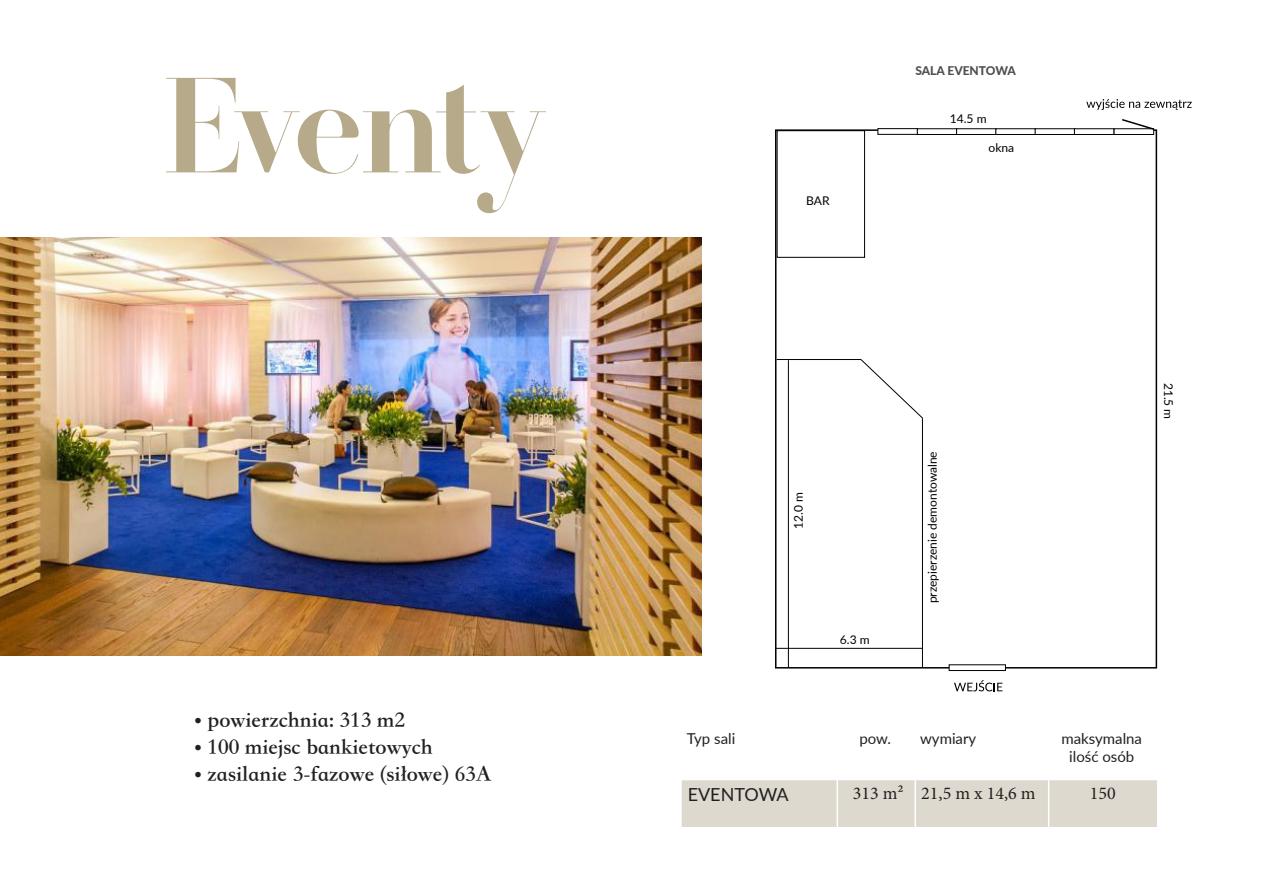
<style>
.page{position:relative;width:1263px;height:893px;background:#fff}
.page>*{position:absolute;margin:0;border:0;box-sizing:border-box;transform-origin:0 0}
.t1{font:135px "LT Afficher Neue Bold Display";letter-spacing:-.035em;color:#b6aa8a}
.t2{font:22.5px "ST Songti SC Bold";color:#231f20}
.t3{font:18px "Minion Pro";color:#231f20}
.t4{font:18px "Lato";color:#231f20}
.t5{font:15px "Lato";color:#231f20}
.t6{font:12.15px "Lato";color:#000}
.t7{font:12px "Lato";color:#000}
.t8{font:800 12px "Lato";color:#4c4f50}
</style>
<div class="page">
<div style="left:682px;top:780px;width:475px;height:47px;background:#ded9cf"></div>
<hr style="left:836px;top:780px;width:2px;height:47px;background:#fff">
<hr style="left:914px;top:780px;width:2px;height:47px;background:#fff">
<hr style="left:1048px;top:780px;width:1px;height:47px;background:#fff">
<img style="left:0;top:238px;width:702px;height:417px">
<div style="left:775px;top:129px;width:382px;height:539px;border:2px solid #000"></div>
<div style="left:877px;top:128px;width:41px;height:7px;background:#fff;border:1px solid #000"></div>
<div style="left:917px;top:128px;width:40px;height:7px;background:#fff;border:1px solid #000"></div>
<div style="left:956px;top:128px;width:40px;height:7px;background:#fff;border:1px solid #000"></div>
<div style="left:995px;top:128px;width:41px;height:7px;background:#fff;border:1px solid #000"></div>
<div style="left:1035px;top:128px;width:40px;height:7px;background:#fff;border:1px solid #000"></div>
<div style="left:1074px;top:128px;width:40px;height:7px;background:#fff;border:1px solid #000"></div>
<div style="left:1114px;top:128px;width:40px;height:7px;background:#fff;border:1px solid #000"></div>
<svg style="left:1120px;top:119px;width:35px;height:12px"></svg>
<hr style="left:777px;top:359px;width:84px;height:1px;background:#000">
<svg style="left:860px;top:359px;width:63px;height:60px"></svg>
<hr style="left:922px;top:418px;width:1px;height:250px;background:#000">
<div style="left:949px;top:664px;width:57px;height:7px;background:#fff;border:1px solid #000"></div>
<div style="left:777px;top:130px;width:88px;height:128px;border:1px solid #000"></div>
<hr style="left:788px;top:360px;width:1px;height:307px;background:#000">
<hr style="left:776px;top:648px;width:146px;height:1px;background:#000">
<svg style="left:954px;top:680px;width:48px;height:11px"></svg>
<svg style="left:1086px;top:99px;width:106px;height:11px"></svg>
<p class="t1" style="left:164px;top:42px;width:387px">Eventy</p>
<p class="t2" style="left:194px;top:707px;width:213px">• powierzchnia: 313 m2</p>
<p class="t2" style="left:194px;top:734px;width:240px">• 100 miejsc bankietowych</p>
<p class="t2" style="left:194px;top:761px;width:299px">• zasilanie 3-fazowe (siłowe) 63A</p>
<p class="t7" style="left:806px;top:192px;width:25px">BAR</p>
<p class="t8" style="left:915px;top:62px;width:102px">SALA EVENTOWA</p>
<p class="t7" style="left:950px;top:110px;width:38px">14.5 m</p>
<p class="t7" style="left:988px;top:139px;width:27px">okna</p>
<p class="t6" style="left:790px;top:529px;width:38px;rotate:-90deg">12.0 m</p>
<p class="t7" style="left:840px;top:631px;width:31px">6.3 m</p>
<p class="t6" style="left:924px;top:603px;width:154px;rotate:-90deg">przepierzenie demontowalne</p>
<p class="t6" style="left:1177px;top:383px;width:38px;rotate:90deg">21.5 m</p>
<p class="t5" style="left:687px;top:728px;width:50px">Typ sali</p>
<p class="t5" style="left:859px;top:728px;width:33px">pow.</p>
<p class="t5" style="left:920px;top:728px;width:58px">wymiary</p>
<p class="t5" style="left:1061px;top:728px;width:82px">maksymalna</p>
<p class="t5" style="left:1069px;top:746px;width:67px">ilość osób</p>
<p class="t4" style="left:688px;top:781px;width:103px">EVENTOWA</p>
<p class="t3" style="left:853px;top:782px;width:52px">313 m²</p>
<p class="t3" style="left:921px;top:782px;width:116px">21,5 m x 14,6 m</p>
<p class="t3" style="left:1090px;top:782px;width:27px">150</p>
</div>
